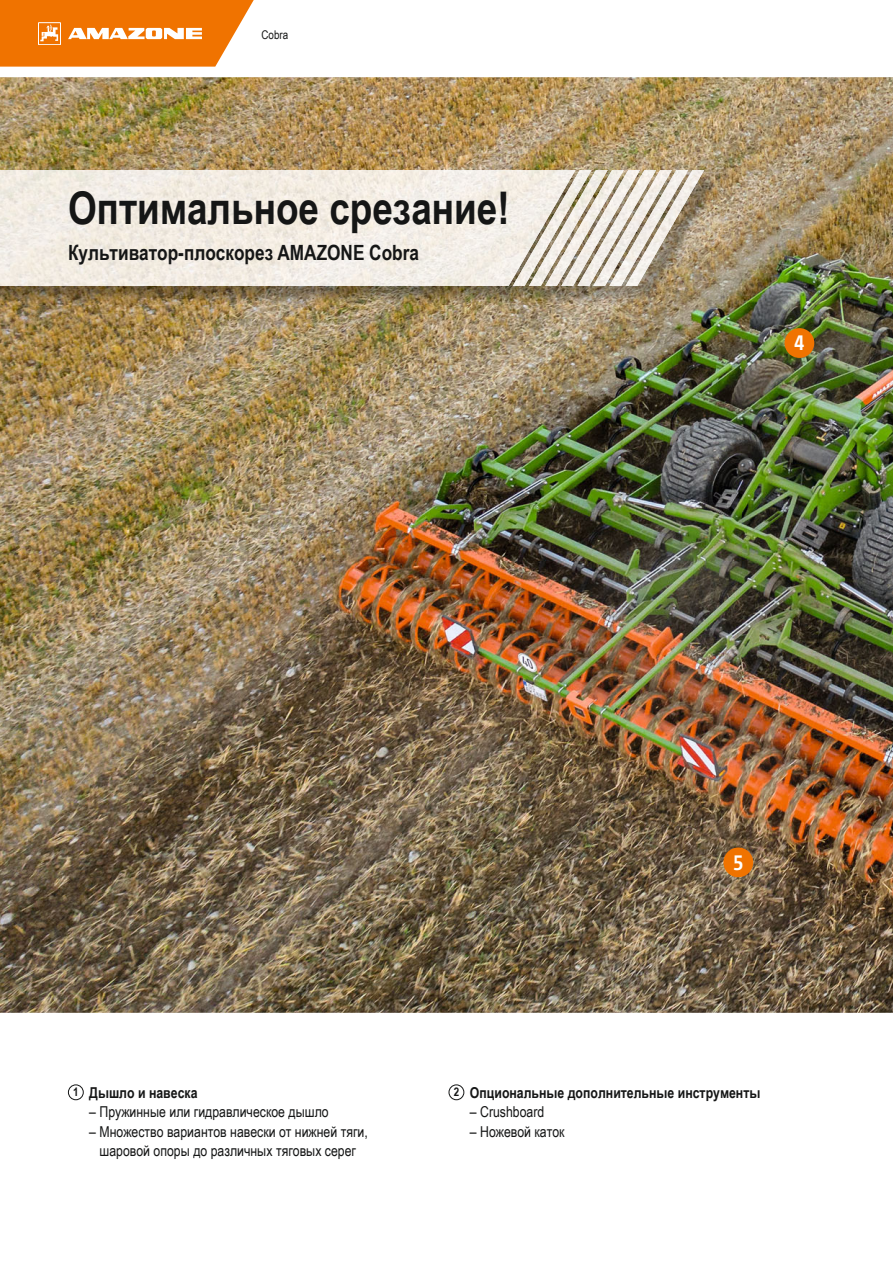
<style>
.page{position:relative;width:893px;height:1263px;background:#fff}
.page>*{position:absolute;margin:0;border:0;box-sizing:border-box;transform-origin:0 0}
.t1{font:700 45px "Arial Narrow";color:#151616}
.t2{font:700 21px "Arial Narrow";color:#151616}
.t3{font:700 21px "Camingo Dos Pro S Cd";color:#fff}
.t4{font:15px/19.5px "Arial Narrow";color:#151616;text-align:center}
.t5{font:700 15px "Arial Narrow";color:#151616}
.t6{font:12px "Arial Narrow";color:#151616}
.s1{font-size:11.85px}
</style>
<div class="page">
<img style="left:0;top:77px;width:893px;height:936px">
<img style="left:0;top:172px;width:722px;height:133px">
<img style="left:0;top:170px;width:513px;height:116px">
<img style="left:513px;top:170px;width:16px;height:116px">
<img style="left:529px;top:170px;width:16px;height:116px">
<img style="left:545px;top:170px;width:159px;height:116px">
<img style="left:561px;top:170px;width:16px;height:116px">
<img style="left:577px;top:170px;width:16px;height:116px">
<img style="left:593px;top:170px;width:79px;height:116px">
<div style="left:784px;top:328px;width:30px;height:30px;background:#f07300;border-radius:50%"></div>
<div style="left:723px;top:847px;width:30px;height:30px;background:#f07300;border-radius:50%"></div>
<svg style="left:0;top:0;width:254px;height:67px;background:#f28928"></svg>
<svg style="left:892px;top:77px;width:1px;height:255px"></svg>
<div style="left:68px;top:1084px;width:16px;height:16px;border:1px solid #151616;border-radius:50%"></div>
<div style="left:449px;top:1084px;width:15px;height:16px;border:1px solid #151616;border-radius:50%"></div>
<p class="t6" style="left:261px;top:27px;width:28px">Cobra</p>
<h1 class="t1" style="left:68px;top:182px;width:443px">Оптимальное срезание!</h1>
<h2 class="t2" style="left:68px;top:240px;width:352px">Культиватор-плоскорез AMAZONE Cobra</h2>
<h2 class="t3" style="left:794px;top:331px;width:12px">4</h2>
<p class="t5" style="left:73px;top:1084px;width:126px"><span class="s1">1</span> Дышло и навеска</p>
<p class="t4" style="left:89px;top:1102px;width:241px">– Пружинные или гидравлическое дышло</p>
<p class="t4" style="left:89px;top:1122px;width:280px">– Множество вариантов навески от нижней тяги, шаровой опоры до различных тяговых серег</p>
<h2 class="t3" style="left:733px;top:850px;width:12px">5</h2>
<p class="t5" style="left:454px;top:1084px;width:308px"><span class="s1">2</span> Опциональные дополнительные инструменты</p>
<p class="t4" style="left:470px;top:1102px;width:76px">– Crushboard</p>
<p class="t4" style="left:470px;top:1122px;width:96px">– Ножевой каток</p>
</div>
